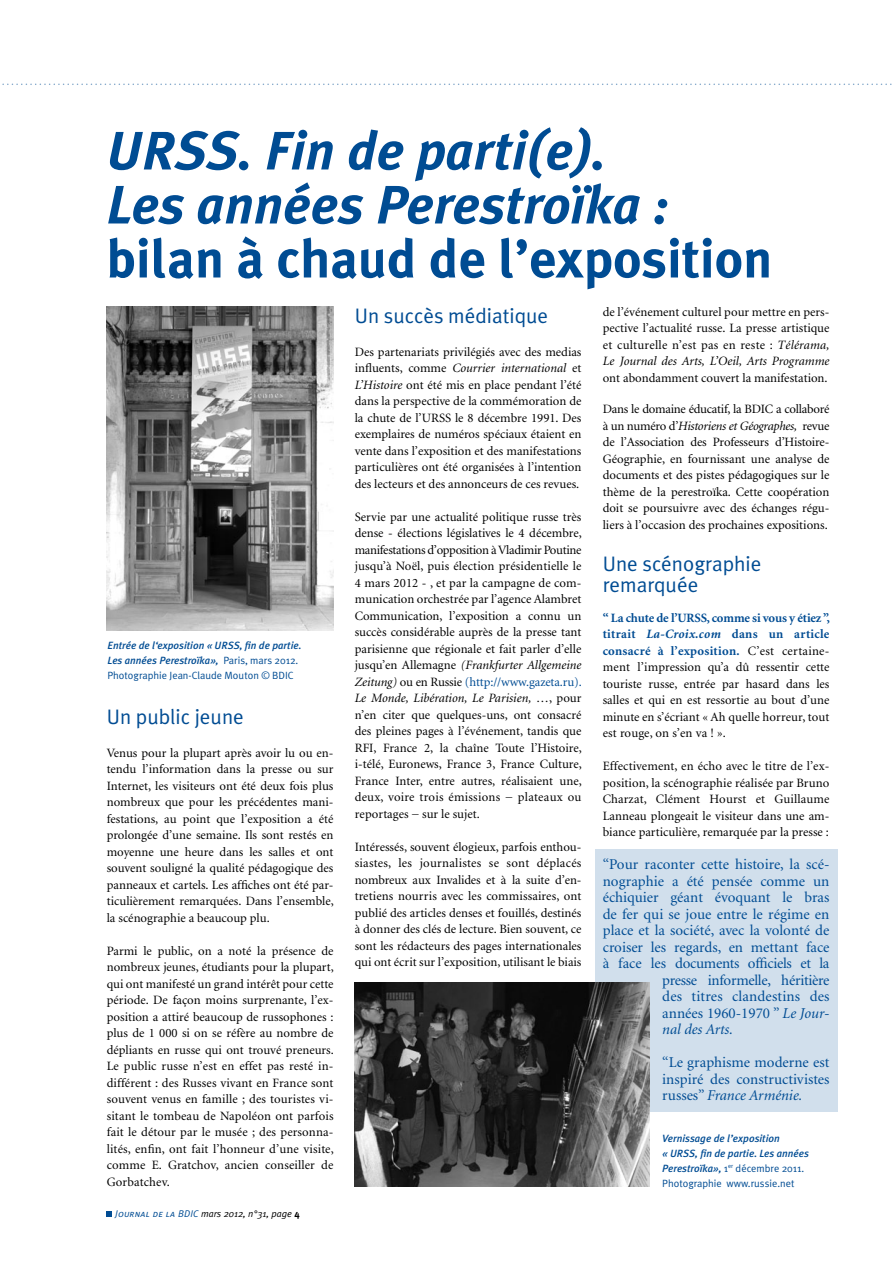
<style>
.page{position:relative;width:893px;height:1263px;background:#fff}
.page>*{position:absolute;margin:0;border:0;box-sizing:border-box;transform-origin:0 0}
.t1{font:italic 700 54px/54px "Meta Plus";color:#004c93}
.t2{font:700 54px "Meta Plus";color:#004c93}
.t3{font:21px/21px "Meta Plus Normal";color:#004c93}
.t4{font:15px/16.5px "Minion";color:#004c93;text-align:justify}
.t5{font:15px "Minion";letter-spacing:-.02em;color:#004c93}
.t6{font:italic 15px "Minion";color:#004c93}
.t7{font:12.75px/16.5px "Minion";color:#000;text-align:justify}
.t8{font:italic 500 10.5px/15px "Meta Plus";color:#004c93}
.t9{font:10.5px/15px "Meta Plus Normal";color:#004c93}
.t10{font:italic 9.75px "Meta Plus Normal";color:#000}
.s1{font-family:"Meta Plus Normal";font-weight:400;font-style:normal}
.s2{font-family:"Meta Plus Normal Caps";color:#004c93}
.s3{font-family:"Meta Plus";font-weight:700;font-style:normal}
.s4{font-style:italic}
.s5{color:#004c93}
.s6{font-weight:700;color:#004c93}
.s7{font-weight:700;font-style:italic;color:#004c93}
.s8{font-family:"Meta Plus";font-weight:500;font-style:italic}
</style>
<div class="page">
<svg style="left:106px;top:1212px;width:5px;height:5px"></svg>
<div style="left:595px;top:849px;width:243px;height:263px;background:#d1dfec"></div>
<svg style="left:2px;top:84px;width:890px;height:1px"></svg>
<img style="left:107px;top:306px;width:226px;height:324px">
<img style="left:355px;top:983px;width:295px;height:203px">
<h1 class="t1" style="left:106px;top:124px;width:564px">URSS. Fin de parti(e).<br>Les années Perestroïka :</h1>
<h1 class="t2" style="left:106px;top:228px;width:667px">bilan à chaud de l’exposition</h1>
<p class="t8" style="left:108px;top:638px;width:196px">Entrée de l‘exposition « URSS, fin de partie.<br>Les années Perestroïka», <span class="s1">Paris, mars 2012.</span></p>
<p class="t9" style="left:108px;top:668px;width:188px">Photographie Jean-Claude Mouton © BDIC</p>
<h2 class="t3" style="left:107px;top:706px;width:139px">Un public jeune</h2>
<p class="t7" style="left:107px;top:745px;width:229px">Venus pour la plupart après avoir lu ou en&shy;tendu l’information dans la presse ou sur Internet, les visiteurs ont été deux fois plus nombreux que pour les précédentes mani&shy;festations, au point que l’exposition a été prolongée d’une semaine. Ils sont restés en moyenne une heure dans les salles et ont souvent souligné la qualité pédagogique des panneaux et cartels. Les affiches ont été par&shy;ticulièrement remarquées. Dans l’ensemble, la scénographie a beaucoup plu.</p>
<p class="t7" style="left:107px;top:943px;width:229px">Parmi le public, on a noté la présence de nombreux jeunes, étudiants pour la plupart, qui ont manifesté un grand intérêt pour cette période. De façon moins surprenante, l’ex&shy;position a attiré beaucoup de russophones : plus de 1 000 si on se réfère au nombre de dépliants en russe qui ont trouvé preneurs.<br>Le public russe n’est en effet pas resté in&shy;différent : des Russes vivant en France sont souvent venus en famille ; des touristes vi&shy;sitant le tombeau de Napoléon ont parfois fait le détour par le musée ; des personna&shy;lités, enfin, ont fait l’honneur d’une visite, comme E. Gratchov, ancien conseiller de Gorbatchev.</p>
<p class="t10" style="left:115px;top:1208px;width:186px"><span class="s2">Journal de la BDIC</span> mars 2012, n°31, page <span class="s3">4</span></p>
<h2 class="t3" style="left:355px;top:305px;width:195px">Un succès médiatique</h2>
<p class="t7" style="left:355px;top:344px;width:228px">Des partenariats privilégiés avec des medias influents, comme <span class="s4">Courrier international</span> et <span class="s4">L’Histoire</span> ont été mis en place pendant l’été dans la perspective de la commémoration de la chute de l’URSS le 8 décembre 1991. Des exemplaires de numéros spéciaux étaient en vente dans l’exposition et des manifestations particulières ont été organisées à l’intention des lecteurs et des annonceurs de ces revues.</p>
<p class="t7" style="left:355px;top:509px;width:229px">Servie par une actualité politique russe très dense - élections législatives le 4 décembre, manifestations d’opposition à Vladimir Poutine jusqu’à Noël, puis élection présidentielle le 4 mars 2012 - , et par la campagne de com&shy;munication orchestrée par l’agence Alambret Communication, l’exposition a connu un succès considérable auprès de la presse tant parisienne que régionale et fait parler d’elle jusqu’en Allemagne <span class="s4">(Frankfurter Allgemeine Zeitung)</span> ou en Russie <span class="s5">(http://www.gazeta.ru).<br></span><span class="s4">Le Monde, Libération, Le Parisien,</span> …, pour n’en citer que quelques-uns, ont consacré des pleines pages à l’événement, tandis que RFI, France 2, la chaîne Toute l’Histoire, i-télé, Euronews, France 3, France Culture, France Inter, entre autres, réalisaient une, deux, voire trois émissions − plateaux ou reportages − sur le sujet.</p>
<p class="t7" style="left:355px;top:839px;width:228px">Intéressés, souvent élogieux, parfois enthou&shy;siastes, les journalistes se sont déplacés nombreux aux Invalides et à la suite d’en&shy;tretiens nourris avec les commissaires, ont publié des articles denses et fouillés, destinés à donner des clés de lecture. Bien souvent, ce sont les rédacteurs des pages internationales qui ont écrit sur l’exposition, utilisant le biais</p>
<p class="t7" style="left:603px;top:304px;width:228px">de l’événement culturel pour mettre en pers&shy;pective l’actualité russe. La presse artistique et culturelle n’est pas en reste : <span class="s4">Télérama, Le Journal des Arts, L’Oeil, Arts Programme</span></p>
<p class="t7" style="left:603px;top:370px;width:226px">ont abondamment couvert la manifestation.</p>
<p class="t7" style="left:603px;top:401px;width:228px">Dans le domaine éducatif, la BDIC a collaboré à un numéro d’<span class="s4">Historiens et Géographes,</span> revue de l’Association des Professeurs d’Histoire-Géographie, en fournissant une analyse de documents et des pistes pédagogiques sur le thème de la perestroïka. Cette coopération doit se poursuivre avec des échanges régu&shy;liers à l’occasion des prochaines expositions.</p>
<h2 class="t3" style="left:603px;top:553px;width:160px">Une scénographie remarquée</h2>
<p class="t7" style="left:603px;top:610px;width:229px"><span class="s6">“ La chute de l’URSS, comme si vous y étiez ”, titrait</span> <span class="s7">La-Croix.com</span> <span class="s6">dans un article consacré à l’exposition.</span> C’est certaine&shy;ment l’impression qu’a dû ressentir cette touriste russe, entrée par hasard dans les salles et qui en est ressortie au bout d’une minute en s’écriant « Ah quelle horreur, tout est rouge, on s’en va ! ».</p>
<p class="t7" style="left:603px;top:758px;width:228px">Effectivement, en écho avec le titre de l’ex&shy;position, la scénographie réalisée par Bruno Charzat, Clément Hourst et Guillaume Lanneau plongeait le visiteur dans une am&shy;biance particulière, remarquée par la presse :</p>
<p class="t4" style="left:603px;top:857px;width:228px">“Pour raconter cette histoire, la scé-</p>
<p class="t4" style="left:603px;top:873px;width:228px">nographie a été pensée comme un</p>
<p class="t4" style="left:603px;top:890px;width:228px">échiquier géant évoquant le bras</p>
<p class="t4" style="left:603px;top:906px;width:228px">de fer qui se joue entre le régime en</p>
<p class="t4" style="left:603px;top:923px;width:228px">place et la société, avec la volonté de</p>
<p class="t4" style="left:603px;top:939px;width:228px">croiser les regards, en mettant face</p>
<p class="t5" style="left:603px;top:956px;width:228px">à face les documents officiels et la</p>
<p class="t5" style="left:662px;top:972px;width:169px">presse informelle, héritière</p>
<p class="t4" style="left:662px;top:989px;width:169px">des titres clandestins des</p>
<p class="t4" style="left:662px;top:1005px;width:169px">années 1960-1970 ” <span class="s4">Le Jour-</span></p>
<p class="t6" style="left:662px;top:1022px;width:72px">nal des Arts.</p>
<p class="t4" style="left:662px;top:1055px;width:169px">“Le graphisme moderne est inspiré des constructivistes russes” <span class="s4">France Arménie.</span></p>
<p class="t8" style="left:662px;top:1130px;width:148px">Vernissage de l’exposition<br>« URSS, fin de partie. Les années</p>
<p class="t9" style="left:662px;top:1160px;width:143px"><span class="s8">Perestroïka»,</span> 1<sup>er</sup> décembre 2011.<br>Photographie www.russie.net</p>
</div>
